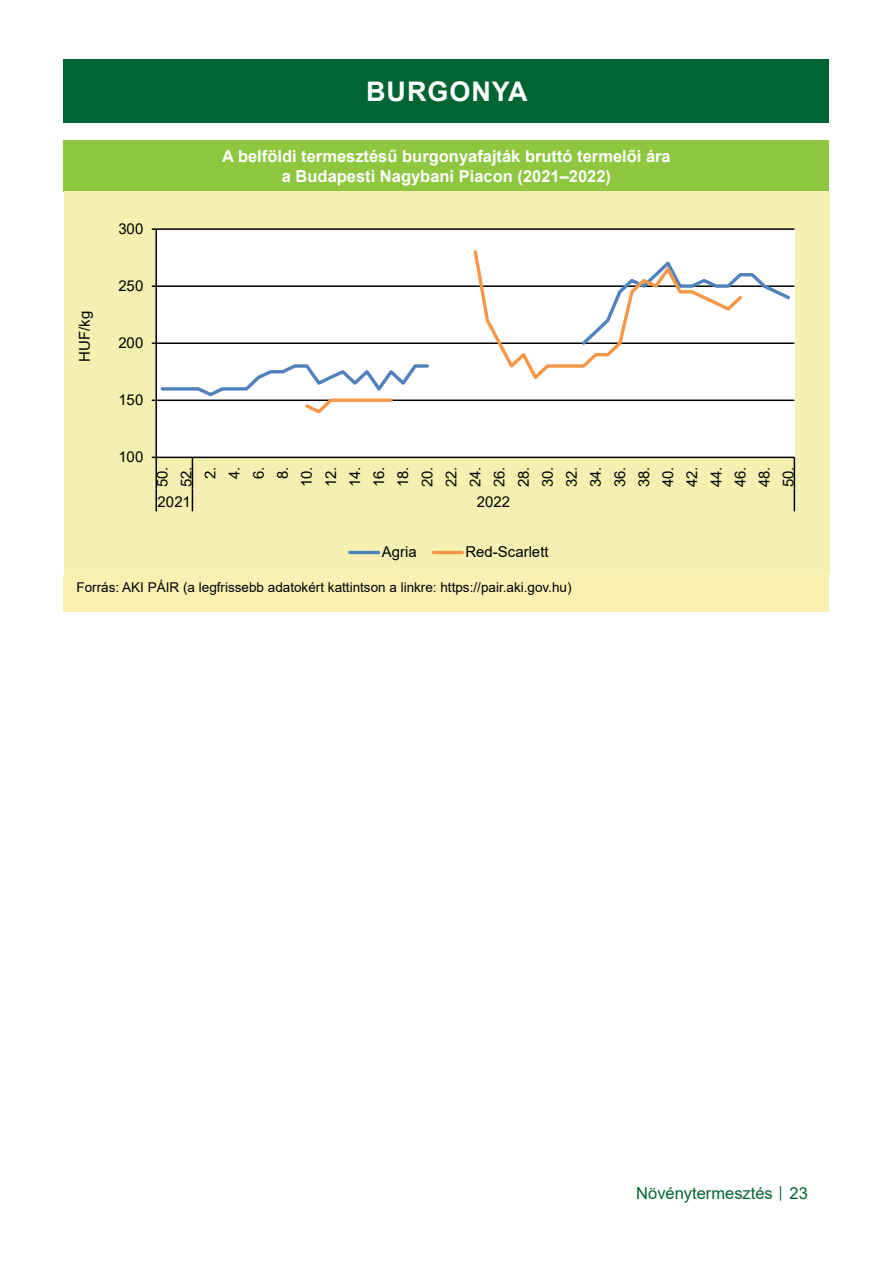
<style>
.page{position:relative;width:893px;height:1263px;background:#fff}
.page>*{position:absolute;margin:0;border:0;box-sizing:border-box;transform-origin:0 0}
.Cím_01{font:700 27px "Arial";letter-spacing:.035em;color:#fff}
.Tablazat_cime{font:700 16.5px/19.8px "Arial";color:#fff;text-align:center}
.t1{font:16.5px "Arial";color:#006533}
.t2{font:15px/24.2px "Arial";color:#000;text-align:center}
.Tablazat_forrasa{font:13.5px "Arial";color:#000}
.s1{font-size:12px}
</style>
<div class="page">
<div style="left:64px;top:60px;width:765px;height:63px;background:#006533"></div>
<div style="left:64px;top:574px;width:765px;height:37px;background:#faf0b1"></div>
<div style="left:64px;top:140px;width:765px;height:51px;background:#8dc63f"></div>
<div style="left:64px;top:191px;width:765px;height:383px;background:#f5f0b1"></div>
<div style="left:156px;top:229px;width:638px;height:228px;background:#fff"></div>
<hr style="left:156px;top:400px;width:638px;height:1px;background:#000">
<hr style="left:156px;top:342px;width:638px;height:2px;background:#000">
<hr style="left:156px;top:285px;width:638px;height:2px;background:#000">
<hr style="left:156px;top:228px;width:638px;height:2px;background:#000">
<hr style="left:155px;top:229px;width:2px;height:228px;background:#000">
<hr style="left:156px;top:457px;width:638px;height:1px;background:#000">
<hr style="left:155px;top:457px;width:2px;height:31px;background:#000">
<hr style="left:192px;top:457px;width:1px;height:31px;background:#000">
<hr style="left:794px;top:457px;width:1px;height:31px;background:#000">
<hr style="left:155px;top:488px;width:2px;height:23px;background:#000">
<svg style="left:192px;top:488px;width:1px;height:23px"></svg>
<svg style="left:794px;top:488px;width:1px;height:23px"></svg>
<svg style="left:159px;top:273px;width:634px;height:124px"></svg>
<svg style="left:302px;top:250px;width:443px;height:164px"></svg>
<hr style="left:350px;top:551px;width:29px;height:3px;background:#4f81bd">
<hr style="left:434px;top:551px;width:28px;height:3px;background:#f79646">
<p class="Cím_01" style="left:366px;top:73px;width:163px">BURGONYA</p>
<p class="t2" style="left:72px;top:362px;width:52px;rotate:-90deg">HUF/kg</p>
<p class="t2" style="left:118px;top:216px;width:27px">300</p>
<p class="t2" style="left:118px;top:273px;width:27px">250</p>
<p class="t2" style="left:118px;top:330px;width:27px">200</p>
<p class="t2" style="left:118px;top:387px;width:27px">150</p>
<p class="Tablazat_cime" style="left:222px;top:146px;width:450px">A belföldi termesztésű burgonyafajták bruttó termelői ára a Budapesti Nagybani Piacon (2021–2022)</p>
<p class="t2" style="left:118px;top:445px;width:27px">100</p>
<p class="t2" style="left:150px;top:487px;width:22px;rotate:-90deg">50.<br>52.<br>2.<br>4.<br>6.<br>8.<br>10.<br>12.<br>14.<br>16.<br>18.<br>20.<br>22.<br>24.<br>26.<br>28.<br>30.<br>32.<br>34.<br>36.<br>38.<br>40.<br>42.<br>44.<br>46.<br>48.<br>50.</p>
<p class="t2" style="left:158px;top:489px;width:35px">2021</p>
<p class="t2" style="left:477px;top:489px;width:35px">2022</p>
<p class="t2" style="left:382px;top:540px;width:36px">Agria</p>
<p class="t2" style="left:465px;top:540px;width:85px">Red-Scarlett</p>
<p class="Tablazat_forrasa" style="left:77px;top:578px;width:496px">Forrás: AKI PÁIR (a legfrissebb adatokért kattintson a linkre: https://pair.aki.gov.hu)</p>
<p class="t1" style="left:636px;top:1182px;width:173px">Növénytermesztés <span class="s1">│</span> 23</p>
</div>
